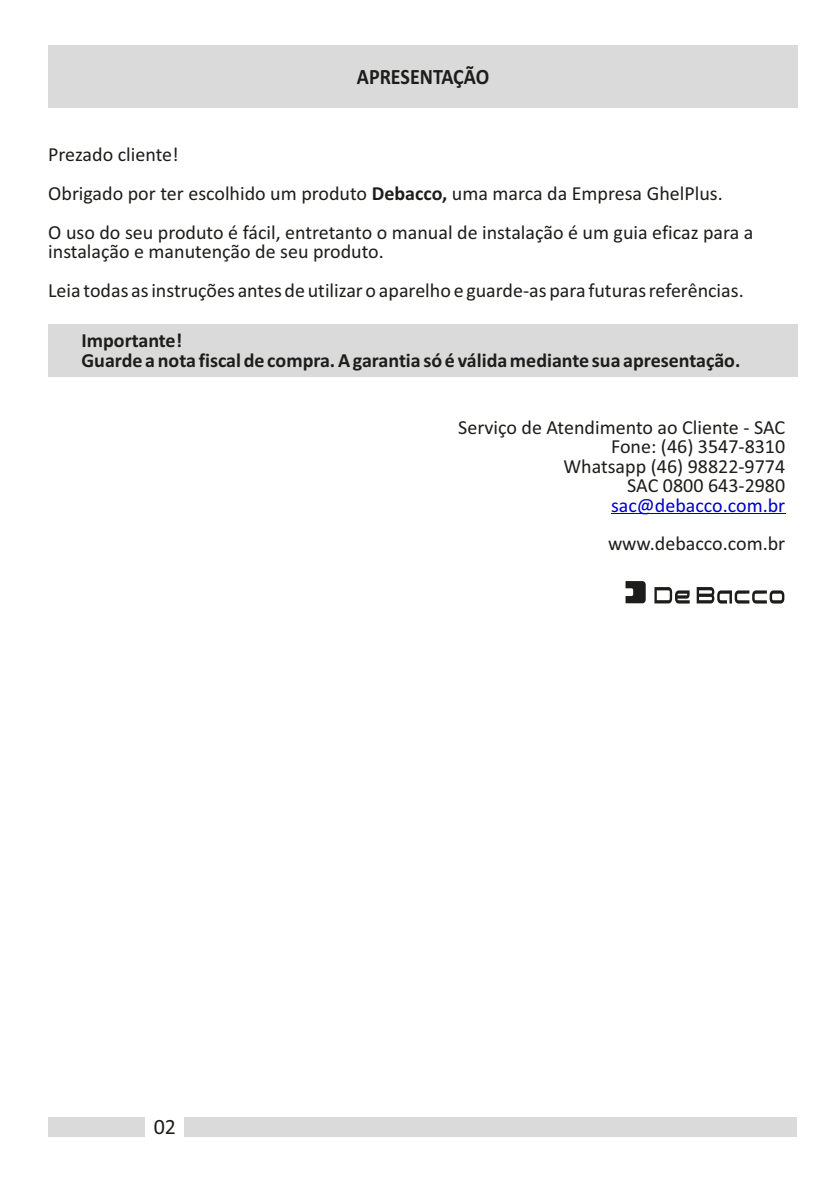
<style>
.page{position:relative;width:840px;height:1191px;background:#fff}
.page>*{position:absolute;margin:0;border:0;box-sizing:border-box;transform-origin:0 0}
.t1{font:700 22px "Calibri";color:#1d1d1b;scale:.91 1}
.t2{font:22px "Calibri";color:#1d1d1b}
.t3{font:20px/38.8px "Calibri";color:#1d1d1b}
.t4{font:700 20px "Calibri";color:#1d1d1b}
.t5{font:20px "Calibri";color:#0000c8}
.s1{font-weight:700}
</style>
<div class="page">
<div style="left:48px;top:45px;width:749px;height:63px;background:#dadada"></div>
<div style="left:184px;top:1117px;width:613px;height:20px;background:#dadada"></div>
<div style="left:48px;top:1117px;width:97px;height:20px;background:#dadada"></div>
<div style="left:48px;top:324px;width:749px;height:53px;background:#dadada"></div>
<svg style="left:654px;top:587px;width:35px;height:16px"></svg>
<svg style="left:696px;top:587px;width:87px;height:16px"></svg>
<svg style="left:625px;top:581px;width:20px;height:22px"></svg>
<hr style="left:610px;top:513px;width:174px;height:1px;background:#0000c8">
<p class="t1" style="left:357px;top:67px;width:147px">APRESENTAÇÃO</p>
<p class="t3" style="left:48px;top:136px;width:706px">Prezado cliente!<br>Obrigado por ter escolhido um produto <span class="s1">Debacco,</span> uma marca da Empresa GhelPlus.<br>O uso do seu produto é fácil, entretanto o manual de instalação é um guia eficaz para a</p>
<p class="t3" style="left:48px;top:234px;width:337px">instalação e manutenção de seu produto.</p>
<p class="t3" style="left:48px;top:272px;width:696px">Leia todas as instruções antes de utilizar o aparelho e guarde-as para futuras referências.</p>
<p class="t4" style="left:81px;top:332px;width:102px">Importante!</p>
<p class="t4" style="left:81px;top:352px;width:660px">Guarde a nota fiscal de compra. A garantia só é válida mediante sua apresentação.</p>
<p class="t3" style="left:458px;top:419px;width:328px;line-height:19.4px;text-align:right">Serviço de Atendimento ao Cliente - SAC<br>Fone: (46) 3547-8310<br>Whatsapp (46) 98822-9774</p>
<p class="t3" style="left:627px;top:467px;width:159px">SAC 0800 643-2980</p>
<p class="t5" style="left:610px;top:496px;width:175px">sac@debacco.com.br</p>
<p class="t2" style="left:154px;top:1118px;width:24px">02</p>
<p class="t3" style="left:607px;top:526px;width:179px">www.debacco.com.br</p>
</div>
